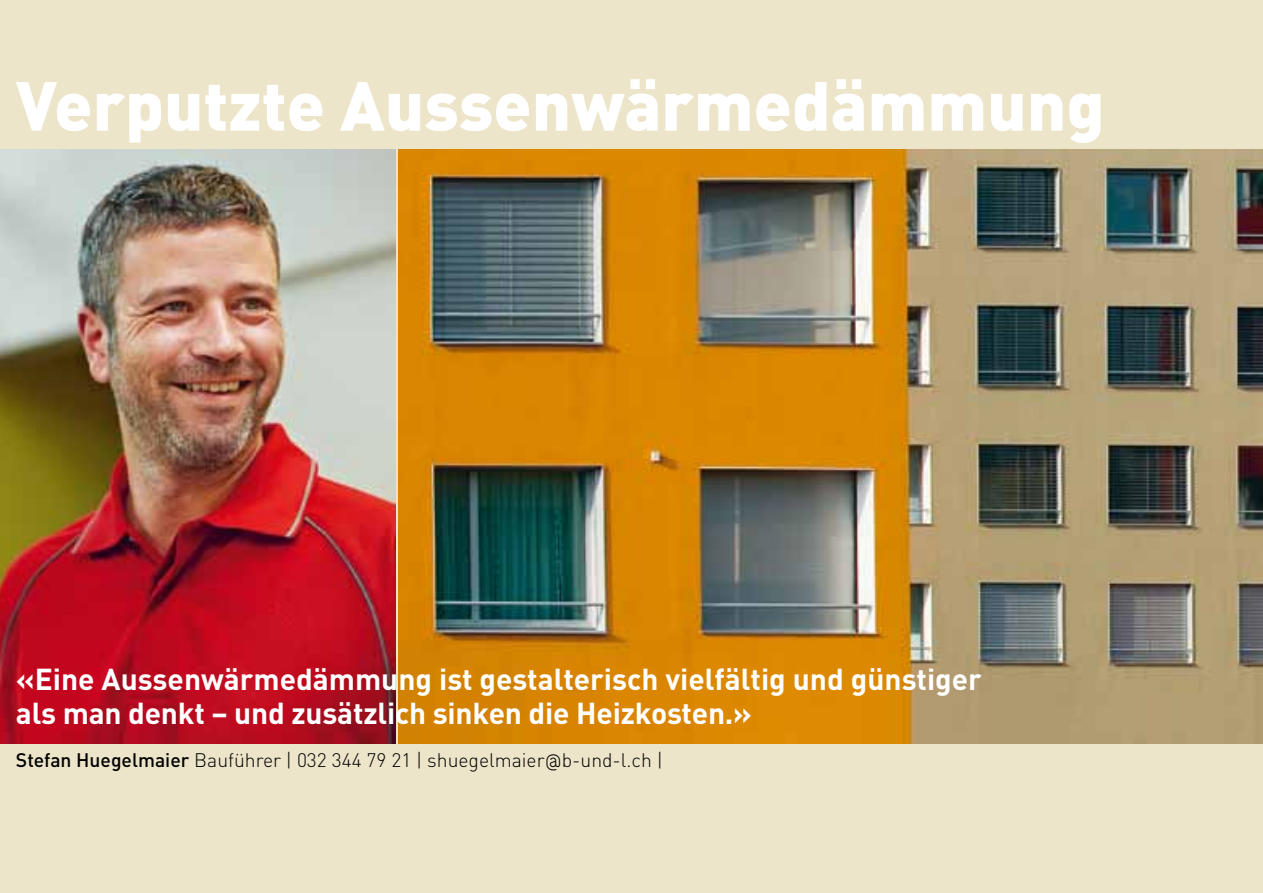
<style>
.page{position:relative;width:1263px;height:893px;background:#ede5ca}
.page>*{position:absolute;margin:0;border:0;box-sizing:border-box;transform-origin:0 0}
.t1{font:900 68.4px "DIN";color:#fff}
.t2{font:700 29.93px/34.2px "DIN";color:#fff}
.t3{font:300 19.35px "DIN";color:#000}
.s1{font-weight:500}
.s2{font-family:"Gravur Condensed"}
</style>
<div class="page">
<img style="left:0;top:150px;width:395px;height:593px">
<img style="left:399px;top:150px;width:864px;height:593px">
<h1 class="t1" style="left:16px;top:60px;width:1090px">Verputzte Aussenwärmedämmung</h1>
<p class="t2" style="left:16px;top:660px;width:967px">«Eine Aussenwärmedämmung ist gestalterisch vielfältig und günstiger als man denkt – und zusätzlich sinken die Heizkosten.»</p>
<p class="t3" style="left:16px;top:748px;width:648px"><span class="s1">Stefan Huegelmaier</span> Bauführer | 032 344 79 21 | shuegelmaier<span class="s2">@</span>b-und-l.ch |</p>
</div>
